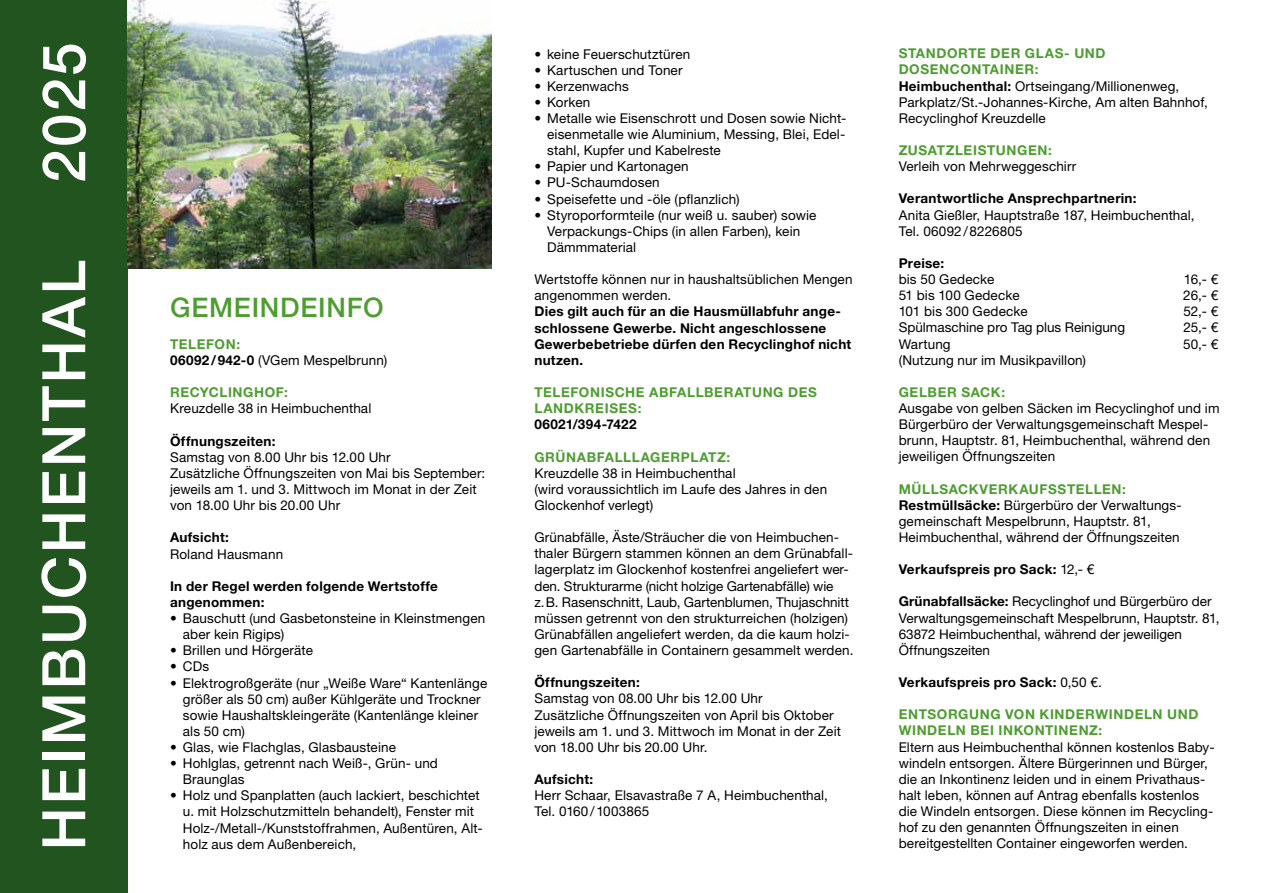
<style>
.page{position:relative;width:1263px;height:893px;background:#fff}
.page>*{position:absolute;margin:0;border:0;box-sizing:border-box;transform-origin:0 0}
.t1{font:500 60px "Helvetica Neue LT Pro";letter-spacing:.04em;color:#fff}
.t2{font:500 27px "Helvetica Neue LT Pro";letter-spacing:.03em;color:#4d9d30}
.t3{font:13.5px/16px "Helvetica Neue LT Pro";letter-spacing:.01em;color:#000}
.t4{font:700 13.5px/16px "Helvetica Neue LT Pro";letter-spacing:.02em;color:#000}
.t5{font:700 13.5px/16px "Helvetica Neue LT Pro";letter-spacing:.045em;color:#4d9d30}
.s1{font-weight:700;color:#4d9d30}
.s2{font-weight:700}
.s3{font-weight:500}
.s4{font-weight:400}
</style>
<div class="page">
<div style="left:0;top:0;width:128px;height:893px;background:#21541e"></div>
<img style="left:128px;top:0;width:364px;height:268px">
<h1 class="t1" style="left:28px;top:183px;width:142px;rotate:-90deg">2025</h1>
<h1 class="t1" style="left:28px;top:850px;width:592px;rotate:-90deg">HEIMBUCHENTHAL</h1>
<h2 class="t2" style="left:170px;top:291px;width:215px">GEMEINDEINFO</h2>
<p class="t3" style="left:170px;top:336px;width:219px"><span class="s1">TELEFON:<br></span><span class="s2">06092/942-0</span> (VGem Mespelbrunn)</p>
<p class="t5" style="left:170px;top:384px;width:119px">RECYCLINGHOF:</p>
<p class="t3" style="left:170px;top:400px;width:203px">Kreuzdelle 38 in Heimbuchenthal</p>
<p class="t4" style="left:170px;top:433px;width:107px">Öffnungszeiten:</p>
<p class="t3" style="left:170px;top:449px;width:317px">Samstag von 8.00 Uhr bis 12.00 Uhr<br>Zusätzliche Öffnungszeiten von Mai bis September: jeweils am 1. und 3. Mittwoch im Monat in der Zeit von 18.00 Uhr bis 20.00 Uhr</p>
<p class="t4" style="left:170px;top:529px;width:60px">Aufsicht:</p>
<p class="t3" style="left:170px;top:545px;width:115px">Roland Hausmann</p>
<p class="t4" style="left:170px;top:578px;width:269px">In der Regel werden folgende Wertstoffe angenommen:</p>
<p class="t3" style="left:183px;top:610px;width:304px;text-indent:-13px"><span class="s3">•</span> Bauschutt (und Gasbetonsteine in Kleinstmengen aber kein Rigips)</p>
<p class="t3" style="left:170px;top:642px;width:144px"><span class="s3">•</span> Brillen und Hörgeräte</p>
<p class="t3" style="left:170px;top:658px;width:41px"><span class="s3">•</span> CDs</p>
<p class="t3" style="left:183px;top:674px;width:306px;text-indent:-13px"><span class="s3">•</span> Elektrogroßgeräte (nur „Weiße Ware“ Kantenlänge größer als 50 cm) außer Kühlgeräte und Trockner sowie Haushaltskleingeräte (Kantenlänge kleiner als 50 cm)</p>
<p class="t3" style="left:170px;top:739px;width:227px"><span class="s3">•</span> Glas, wie Flachglas, Glasbausteine</p>
<p class="t3" style="left:183px;top:755px;width:257px;text-indent:-13px"><span class="s3">•</span> Hohlglas, getrennt nach Weiß-, Grün- und<br>Braunglas</p>
<p class="t3" style="left:183px;top:787px;width:301px;text-indent:-13px"><span class="s3">•</span> Holz und Spanplatten (auch lackiert, beschichtet u. mit Holzschutzmitteln behandelt), Fenster mit Holz-/Metall-/Kunststoffrahmen, Außentüren, Alt&shy;holz aus dem Außenbereich,</p>
<p class="t3" style="left:534px;top:45px;width:157px"><span class="s3">•</span> keine Feuerschutztüren</p>
<p class="t3" style="left:534px;top:61px;width:150px"><span class="s3">•</span> Kartuschen und Toner</p>
<p class="t3" style="left:534px;top:78px;width:96px"><span class="s3">•</span> Kerzenwachs</p>
<p class="t3" style="left:534px;top:94px;width:57px"><span class="s3">•</span> Korken</p>
<p class="t3" style="left:547px;top:110px;width:301px;text-align:justify;text-indent:-13px"><span class="s3">•</span> Metalle wie Eisenschrott und Dosen sowie Nicht&shy;eisenmetalle wie Aluminium, Messing, Blei, Edel&shy;stahl, Kupfer und Kabelreste</p>
<p class="t3" style="left:534px;top:158px;width:156px"><span class="s3">•</span> Papier und Kartonagen</p>
<p class="t3" style="left:534px;top:174px;width:127px"><span class="s3">•</span> PU-Schaumdosen</p>
<p class="t3" style="left:534px;top:190px;width:207px"><span class="s3">•</span> Speisefette und -öle (pflanzlich)</p>
<p class="t3" style="left:547px;top:207px;width:271px;text-indent:-13px"><span class="s3">•</span> Styroporformteile (nur weiß u. sauber) sowie<br>Verpackungs-Chips (in allen Farben), kein<br>Dämmmaterial</p>
<p class="t3" style="left:534px;top:271px;width:320px">Wertstoffe können nur in haushaltsüblichen Mengen angenommen werden.</p>
<p class="t4" style="left:534px;top:303px;width:318px">Dies gilt auch für an die Hausmüllabfuhr ange&shy;schlossene Gewerbe. Nicht angeschlossene Gewerbebetriebe dürfen den Recyclinghof nicht nutzen.</p>
<p class="t5" style="left:534px;top:384px;width:284px">TELEFONISCHE ABFALLBERATUNG DES<br>LANDKREISES:</p>
<p class="t4" style="left:534px;top:416px;width:104px">06021/394-7422</p>
<p class="t5" style="left:534px;top:448px;width:197px">GRÜNABFALLLAGERPLATZ:</p>
<p class="t3" style="left:534px;top:464px;width:294px">Kreuzdelle 38 in Heimbuchenthal<br>(wird voraussichtlich im Laufe des Jahres in den<br>Glockenhof verlegt)</p>
<p class="t3" style="left:534px;top:529px;width:320px">Grünabfälle, Äste/Sträucher die von Heimbuchen&shy;thaler Bürgern stammen können an dem Grünabfall&shy;lagerplatz im Glockenhof kostenfrei angeliefert wer&shy;den. Strukturarme (nicht holzige Gartenabfälle) wie z.B. Rasenschnitt, Laub, Gartenblumen, Thujaschnitt müssen getrennt von den strukturreichen (holzigen)<br>Grünabfällen angeliefert werden, da die kaum holzi&shy;gen Gartenabfälle in Containern gesammelt werden.</p>
<p class="t4" style="left:534px;top:674px;width:107px">Öffnungszeiten:</p>
<p class="t3" style="left:534px;top:690px;width:308px">Samstag von 08.00 Uhr bis 12.00 Uhr<br>Zusätzliche Öffnungszeiten von April bis Oktober jeweils am 1. und 3. Mittwoch im Monat in der Zeit von 18.00 Uhr bis 20.00 Uhr.</p>
<p class="t4" style="left:534px;top:771px;width:60px">Aufsicht:</p>
<p class="t3" style="left:534px;top:787px;width:295px">Herr Schaar, Elsavastraße 7 A, Heimbuchenthal,<br>Tel. 0160/1003865</p>
<p class="t3" style="left:899px;top:45px;width:311px"><span class="s1">STANDORTE DER GLAS- UND DOSENCONTAINER:<br></span><span class="s2">Heimbuchenthal:</span> Ortseingang/Millionenweg, Parkplatz/St.-Johannes-Kirche, Am alten Bahnhof, Recyclinghof Kreuzdelle</p>
<p class="t5" style="left:899px;top:142px;width:155px">ZUSATZLEISTUNGEN:</p>
<p class="t3" style="left:899px;top:158px;width:179px">Verleih von Mehrweggeschirr</p>
<p class="t4" style="left:899px;top:190px;width:239px">Verantwortliche Ansprechpartnerin:</p>
<p class="t3" style="left:899px;top:206px;width:297px">Anita Gießler, Hauptstraße 187, Heimbuchenthal,<br>Tel. 06092/8226805</p>
<p class="t4" style="left:899px;top:255px;width:47px">Preise:</p>
<p class="t3" style="left:899px;top:271px;width:97px">bis 50 Gedecke</p>
<p class="t3" style="left:1184px;top:271px;width:36px">16,- €</p>
<p class="t3" style="left:899px;top:287px;width:122px">51 bis 100 Gedecke</p>
<p class="t3" style="left:1183px;top:287px;width:36px">26,- €</p>
<p class="t3" style="left:899px;top:303px;width:130px">101 bis 300 Gedecke</p>
<p class="t3" style="left:1183px;top:303px;width:36px">52,- €</p>
<p class="t3" style="left:899px;top:319px;width:228px">Spülmaschine pro Tag plus Reinigung</p>
<p class="t3" style="left:1183px;top:319px;width:36px">25,- €</p>
<p class="t3" style="left:899px;top:335px;width:54px">Wartung</p>
<p class="t3" style="left:1183px;top:335px;width:37px">50,- €</p>
<p class="t3" style="left:899px;top:351px;width:189px">(Nutzung nur im Musikpavillon)</p>
<p class="t5" style="left:899px;top:384px;width:108px">GELBER SACK:</p>
<p class="t3" style="left:899px;top:400px;width:322px">Ausgabe von gelben Säcken im Recyclinghof und im Bürgerbüro der Verwaltungsgemeinschaft Mespel&shy;brunn, Hauptstr. 81, Heimbuchenthal, während den jeweiligen Öffnungszeiten</p>
<p class="t3" style="left:899px;top:480px;width:284px"><span class="s1">MÜLLSACKVERKAUFSSTELLEN:<br></span><span class="s2">Restmüllsäcke:</span> Bürgerbüro der Verwaltungs&shy;gemeinschaft Mespelbrunn, Hauptstr. 81, Heimbuchenthal, während der Öffnungszeiten</p>
<p class="t4" style="left:899px;top:561px;width:197px">Verkaufspreis pro Sack: <span class="s4">12,- €</span></p>
<p class="t3" style="left:899px;top:593px;width:322px"><span class="s2">Grünabfallsäcke:</span> Recyclinghof und Bürgerbüro der Verwaltungsgemeinschaft Mespelbrunn, Hauptstr. 81, 63872 Heimbuchenthal, während der jeweiligen Öffnungszeiten</p>
<p class="t4" style="left:899px;top:674px;width:205px">Verkaufspreis pro Sack: <span class="s4">0,50 €.</span></p>
<p class="t5" style="left:899px;top:706px;width:301px">ENTSORGUNG VON KINDERWINDELN UND<br>WINDELN BEI INKONTINENZ:</p>
<p class="t3" style="left:899px;top:738px;width:317px">Eltern aus Heimbuchenthal können kostenlos Baby&shy;windeln entsorgen. Ältere Bürgerinnen und Bürger, die an Inkontinenz leiden und in einem Privathaus&shy;halt leben, können auf Antrag ebenfalls kostenlos die Windeln entsorgen. Diese können im Recycling&shy;hof zu den genannten Öffnungszeiten in einen bereitgestellten Container eingeworfen werden.</p>
</div>
